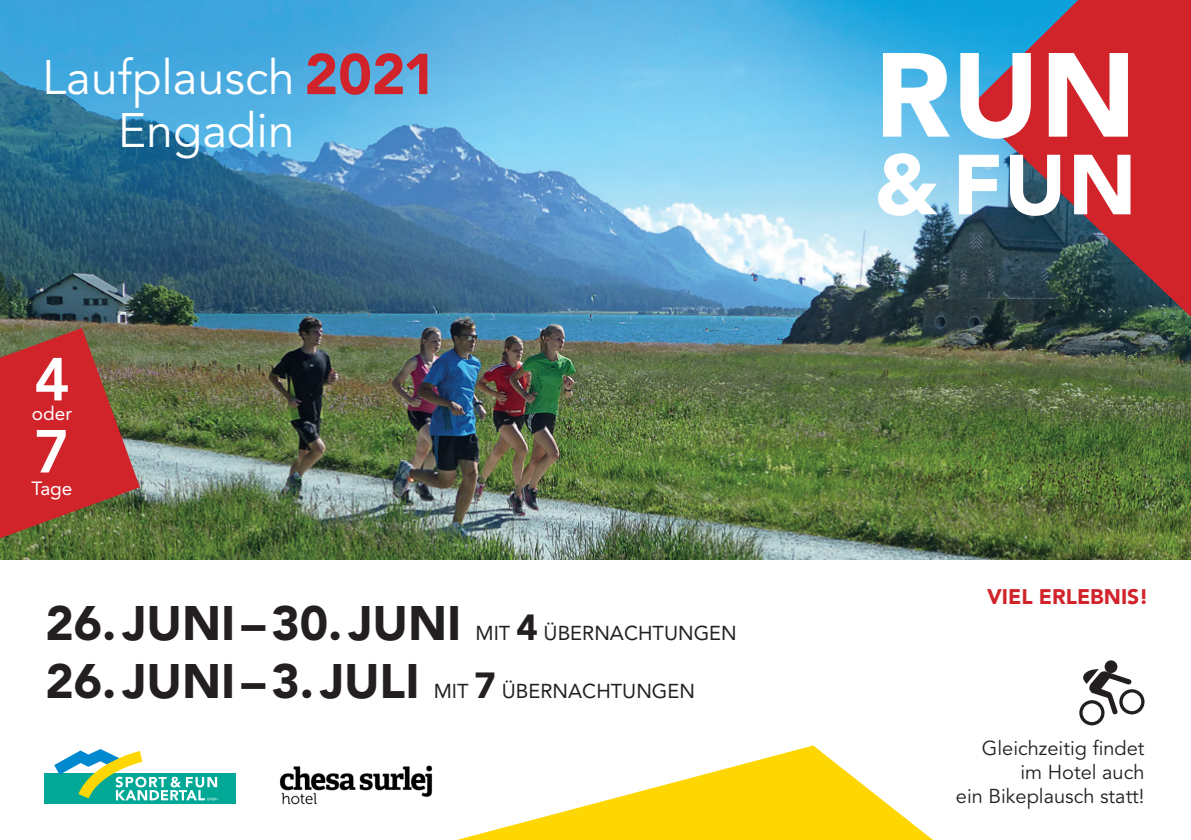
<style>
.page{position:relative;width:1191px;height:840px;background:#fff}
.page>*{position:absolute;margin:0;border:0;box-sizing:border-box;transform-origin:0 0}
.text{font:900 118px "Avenir LT Std";color:#fff}
.text-2{font:900 84px "Avenir LT Std";color:#fff}
.text-3{font:800 60px "Avenir LT Std";color:#fff}
.t1{font:900 56.8px "Avenir LT Std";color:#d1232a}
.t2{font:900 48px "Avenir LT Std";color:#231f20}
.text-4{font:48px "Avenir LT Std";color:#fff}
.t3{font:900 21px "Avenir LT Std";color:#d1232a}
.t4{font:20px/24px "Avenir LT Std";color:#231f20;text-align:right}
.t5{font:20px "Avenir LT Std";color:#231f20}
.text-5{font:19px "Avenir LT Std";color:#fff}
.s1{font-weight:900;font-size:36px}
</style>
<div class="page">
<img style="left:0;top:0;width:1191px;height:559px">
<div style="left:44px;top:773px;width:191px;height:30px;background:#00a895"></div>
<svg style="left:54px;top:749px;width:163px;height:51px"></svg>
<div style="left:1104px;top:660px;width:13px;height:12px;background:#231f20;border-radius:50%"></div>
<svg style="left:1079px;top:668px;width:65px;height:57px"></svg>
<svg style="left:969px;top:0;width:222px;height:317px;background:#8c3f4d"></svg>
<svg style="left:460px;top:745px;width:472px;height:94px"></svg>
<img style="left:279px;top:765px;width:154px;height:40px">
<svg style="left:0;top:328px;width:140px;height:210px;background:#b03c33"></svg>
<p class="text-4" style="left:42px;top:50px;width:254px">Laufplausch</p>
<p class="text-4" style="left:118px;top:102px;width:178px">Engadin</p>
<p class="t1" style="left:304px;top:40px;width:133px">2021</p>
<p class="text-3" style="left:34px;top:344px;width:37px">4</p>
<p class="text-5" style="left:32px;top:402px;width:42px">oder</p>
<p class="text-3" style="left:34px;top:416px;width:37px">7</p>
<p class="text-5" style="left:32px;top:476px;width:42px">Tage</p>
<p class="t2" style="left:45px;top:594px;width:417px">26.JUNI–30.JUNI</p>
<p class="t5" style="left:475px;top:621px;width:262px">MIT <span class="s1">4</span> ÜBERNACHTUNGEN</p>
<p class="t2" style="left:45px;top:652px;width:376px">26.JUNI–3.JULI</p>
<p class="t5" style="left:434px;top:679px;width:262px">MIT <span class="s1">7</span> ÜBERNACHTUNGEN</p>
<p class="text" style="left:874px;top:24px;width:263px">RUN</p>
<p class="text-2" style="left:874px;top:134px;width:263px">&amp; FUN</p>
<p class="t3" style="left:987px;top:583px;width:163px">VIEL ERLEBNIS!</p>
<p class="t4" style="left:956px;top:736px;width:190px">Gleichzeitig findet im Hotel auch<br>ein Bikeplausch statt!</p>
</div>
